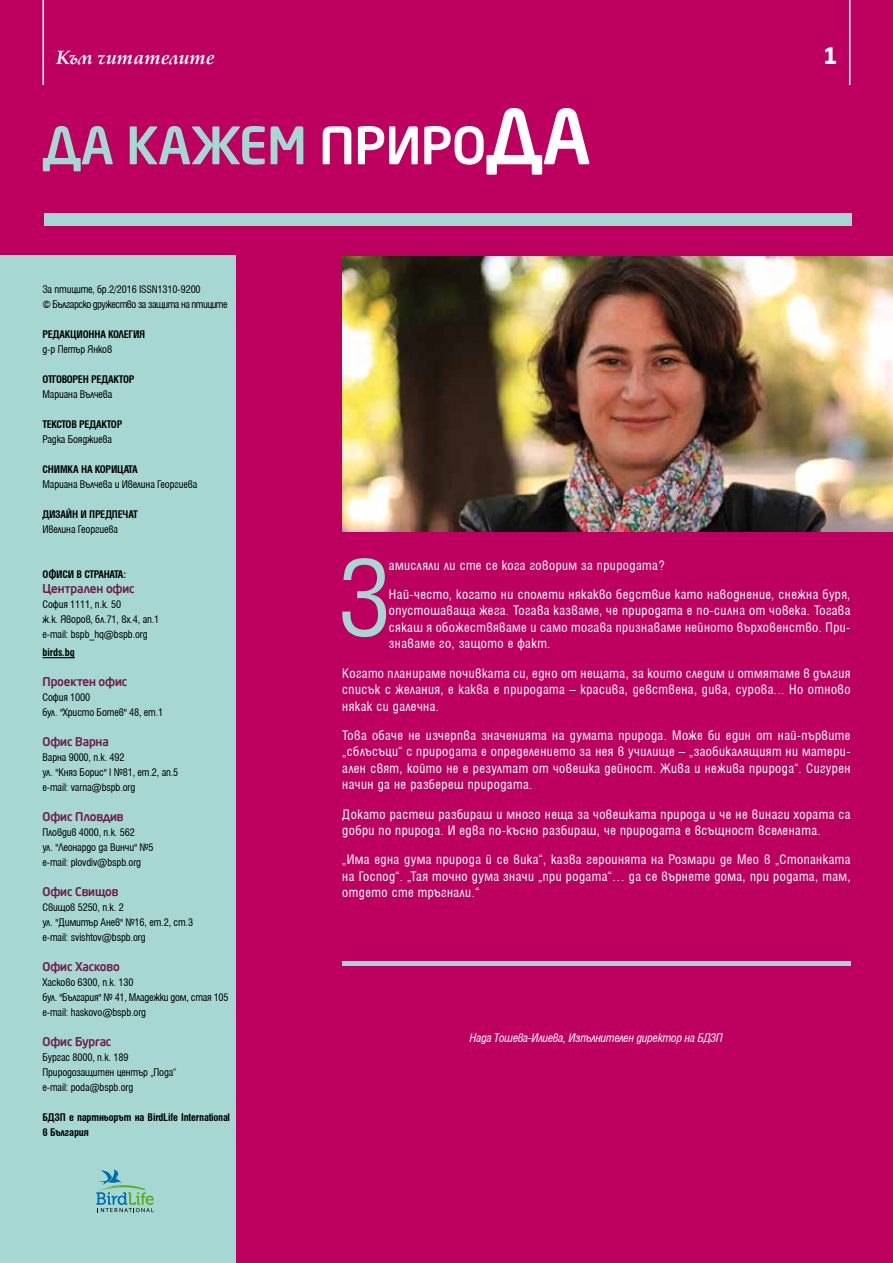
<style>
.page{position:relative;width:893px;height:1263px;background:#bd005f}
.page>*{position:absolute;margin:0;border:0;box-sizing:border-box;transform-origin:0 0}
.t1{font:condensed 118.05px "Helen Bg";color:#a6d7d2}
.t2{font:500 51px "Neo Sans Intel";color:#a6d7d2}
.t3{font:700 22.5px "Neo Sans Pro";color:#fff}
.t4{font:italic 700 19.5px "SP Palette";letter-spacing:-.005em;color:#fff}
.t5{font:condensed 15px/16.5px "Helen Bg";letter-spacing:.03em;color:#fff;text-align:justify}
.t6{font:italic condensed 13.5px "Helen Bg";letter-spacing:-.01em;color:#fff}
.t7{font:condensed 12px/15px "Helen Bg";letter-spacing:-.01em;color:#000}
.t8{font:700 condensed 12px/15px "Helen Bg";letter-spacing:-.02em;color:#000}
.t9{font:500 12px "Neo Sans Intel";letter-spacing:-.01em;color:#711f4a}
.t10{font:condensed 12px/15px "Helen Bg";letter-spacing:-.04em;color:#000}
.s1{color:#fff}
.s2{font-size:75px;color:#fff}
</style>
<div class="page">
<div style="left:0;top:255px;width:235px;height:1008px;background:#a6d7d2"></div>
<hr style="left:342px;top:961px;width:508px;height:4px;background:#a6d7d2">
<hr style="left:43px;top:657px;width:32px;height:1px;background:#000">
<img style="left:342px;top:257px;width:551px;height:274px">
<svg style="left:96px;top:1169px;width:58px;height:43px"></svg>
<div style="left:44px;top:213px;width:808px;height:12px;background:#a6d7d2"></div>
<hr style="left:849px;top:0;width:1px;height:85px;background:#fff">
<hr style="left:43px;top:0;width:1px;height:85px;background:#fff">
<h3 class="t4" style="left:56px;top:46px;width:160px">Към читателите</h3>
<h3 class="t3" style="left:823px;top:41px;width:16px">1</h3>
<h2 class="t2" style="left:43px;top:113px;width:550px">ДА КАЖЕМ <span class="s1">ПРИРО</span><span class="s2">ДА</span></h2>
<p class="t10" style="left:43px;top:281px;width:187px">За птиците, бр.2/2016 ISSN1310-9200<br>© Българско дружество за защита на птиците</p>
<p class="t8" style="left:43px;top:326px;width:104px">РЕДАКЦИОННА КОЛЕГИЯ</p>
<p class="t7" style="left:43px;top:341px;width:71px">д-р Петър Янков</p>
<p class="t8" style="left:43px;top:371px;width:93px">ОТГОВОРЕН РЕДАКТОР</p>
<p class="t7" style="left:43px;top:386px;width:71px">Мариана Вълчева</p>
<p class="t8" style="left:43px;top:416px;width:81px">ТЕКСТОВ РЕДАКТОР</p>
<p class="t7" style="left:43px;top:431px;width:71px">Радка Бояджиева</p>
<p class="t8" style="left:43px;top:461px;width:97px">СНИМКА НА КОРИЦАТА</p>
<p class="t7" style="left:43px;top:476px;width:156px">Мариана Вълчева и Ивелина Георгиева</p>
<p class="t8" style="left:43px;top:506px;width:97px">ДИЗАЙН И ПРЕДПЕЧАТ</p>
<p class="t7" style="left:43px;top:521px;width:77px">Ивелина Георгиева</p>
<p class="t8" style="left:43px;top:566px;width:85px">ОФИСИ В СТРАНАТА:</p>
<p class="t9" style="left:43px;top:580px;width:94px">Централен офис</p>
<p class="t7" style="left:43px;top:596px;width:118px">София 1111, п.к. 50<br>ж.к. Яворов, бл.71, вх.4, ап.1 e-mail: bspb_hq@bspb.org</p>
<p class="t8" style="left:43px;top:645px;width:34px">birds.bg</p>
<p class="t9" style="left:43px;top:674px;width:86px">Проектен офис</p>
<p class="t7" style="left:43px;top:690px;width:122px">София 1000<br>бул. "Христо Ботев" 48, ет.1</p>
<p class="t9" style="left:43px;top:734px;width:68px">Oфис Варна</p>
<p class="t7" style="left:43px;top:750px;width:137px">Варна 9000, п.к. 492<br>ул. "Княз Борис" I №81, ет.2, ап.5 e-mail: varna@bspb.org</p>
<p class="t9" style="left:43px;top:809px;width:83px">Oфис Пловдив</p>
<p class="t7" style="left:43px;top:825px;width:112px">Пловдив 4000, п.к. 562<br>ул. "Леонардо да Винчи" №5 e-mail: plovdiv@bspb.org</p>
<p class="t9" style="left:43px;top:884px;width:78px">Oфис Свищов</p>
<p class="t7" style="left:43px;top:900px;width:152px">Свищов 5250, п.к. 2<br>ул. "Димитър Анев" №16, ет.2, ст.3 e-mail: svishtov@bspb.org</p>
<p class="t9" style="left:43px;top:959px;width:79px">Oфис Хасково</p>
<p class="t7" style="left:43px;top:975px;width:187px">Хасково 6300, п.к. 130<br>бул. "България" № 41, Младежки дом, стая 105 e-mail: haskovo@bspb.org</p>
<p class="t9" style="left:43px;top:1034px;width:70px">Oфис Бургас</p>
<p class="t7" style="left:43px;top:1050px;width:135px">Бургас 8000, п.к. 189<br>Природозащитен център „Пода“ e-mail: poda@bspb.org</p>
<p class="t8" style="left:43px;top:1110px;width:189px">БДЗП е партньорът на BirdLife International в България</p>
<h1 class="t1" style="left:337px;top:531px;width:53px">З</h1>
<p class="t5" style="left:389px;top:550px;width:463px;line-height:29.2px">амисляли ли сте се кога говорим за природата?<br>Най-често, когато ни сполети някакво бедствие като наводнение, снежна буря,</p>
<p class="t5" style="left:389px;top:602px;width:463px">опустошаваща жега. Тогава казваме, че природата е по-силна от човека. Тогава сякаш я обожествяваме и само тогава признаваме нейното върховенство. При&shy;знаваме го, защото е факт.</p>
<p class="t5" style="left:342px;top:664px;width:510px">Когато планираме почивката си, едно от нещата, за които следим и отмятаме в дългия списък с желания, е каква е природата – красива, девствена, дива, сурова... Но отново някак си далечна.</p>
<p class="t5" style="left:342px;top:726px;width:510px">Това обаче не изчерпва значенията на думата природа. Може би един от най-първите „сблъсъци“ с природата е определението за нея в училище – „заобикалящият ни матери&shy;ален свят, който не е резултат от човешка дейност. Жива и нежива природа“. Сигурен начин да не разбереш природата.</p>
<p class="t5" style="left:342px;top:805px;width:510px">Докато растеш разбираш и много неща за човешката природа и че не винаги хората са добри по природа. И едва по-късно разбираш, че природата е всъщност вселената.</p>
<p class="t5" style="left:342px;top:851px;width:510px">„Има една дума природа й се вика“, казва героинята на Розмари де Мео в „Стопанката на Господ“. „Тая точно дума значи „при родата“… да се върнете дома, при родата, там, отдето сте тръгнали.“</p>
<p class="t6" style="left:470px;top:1030px;width:254px">Нада Тошева-Илиева, Изпълнителен директор на БДЗП</p>
</div>
